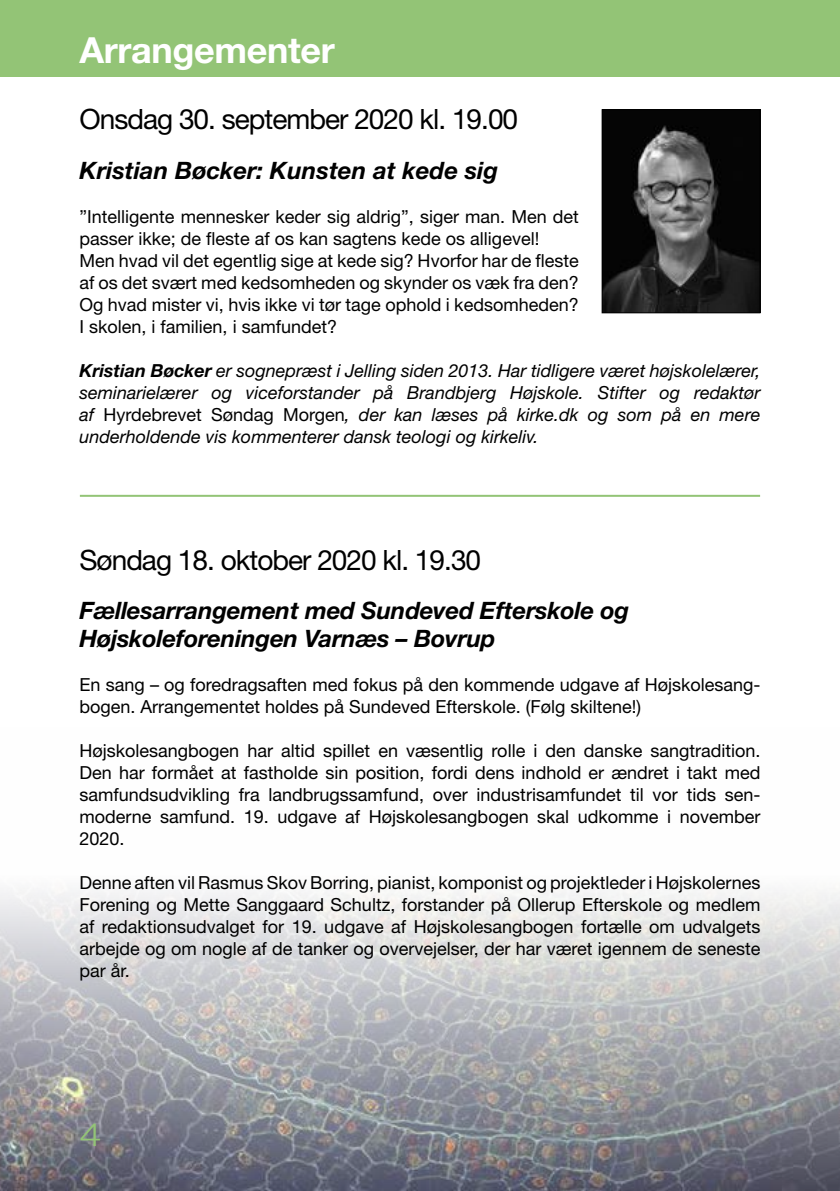
<style>
.page{position:relative;width:840px;height:1191px;background:#fff}
.page>*{position:absolute;margin:0;border:0;box-sizing:border-box;transform-origin:0 0}
.t1{font:700 36px "Helvetica Neue LT Std";letter-spacing:-.01em;color:#fff}
.t2{font:300 32px "Helvetica Neue LT Std";color:#93c476;scale:1.25 1}
.t3{font:28px "Helvetica Neue LT Std";letter-spacing:-.035em;color:#000}
.t4{font:italic 700 24px/28px "Helvetica Neue LT Std";letter-spacing:-.01em;color:#000}
.t5{font:18px/22px "Helvetica Neue LT Std";color:#000}
.t6{font:italic 18px/22px "Helvetica Neue LT Std";color:#000;text-align:justify}
.s1{font-weight:700}
.s2{font-style:normal}
</style>
<div class="page">
<img style="left:0;top:890px;width:839px;height:301px">
<div style="left:0;top:0;width:839px;height:77px;background:#93c476"></div>
<img style="left:603px;top:111px;width:155px;height:200px">
<div style="left:601px;top:109px;width:159px;height:204px;border:1px solid #000"></div>
<hr style="left:80px;top:495px;width:679px;height:2px;background:#93c476">
<h1 class="t1" style="left:79px;top:27px;width:256px">Arrangementer</h1>
<h3 class="t3" style="left:79px;top:102px;width:440px">Onsdag 30. september 2020 kl. 19.00</h3>
<h3 class="t4" style="left:79px;top:156px;width:420px">Kristian Bøcker: Kunsten at kede sig</h3>
<p class="t5" style="left:79px;top:205px;width:500px">”Intelligente mennesker keder sig aldrig”, siger man. Men det passer ikke; de fleste af os kan sagtens kede os alligevel!<br>Men hvad vil det egentlig sige at kede sig? Hvorfor har de fleste af os det svært med kedsomheden og skynder os væk fra den?<br>Og hvad mister vi, hvis ikke vi tør tage ophold i kedsomheden?<br>I skolen, i familien, i samfundet?</p>
<p class="t6" style="left:79px;top:359px;width:682px"><span class="s1">Kristian Bøcker</span> er sognepræst i Jelling siden 2013. Har tidligere været højskolelærer, seminarielærer og viceforstander på Brandbjerg Højskole. Stifter og redaktør af <span class="s2">Hyrdebrevet Søndag Morgen</span>, der kan læses på kirke.dk og som på en mere underholdende vis kommenterer dansk teologi og kirkeliv.</p>
<h3 class="t3" style="left:79px;top:543px;width:403px">Søndag 18. oktober 2020 kl. 19.30</h3>
<h3 class="t4" style="left:79px;top:595px;width:551px">Fællesarrangement med Sundeved Efterskole og<br>Højskoleforeningen Varnæs – Bovrup</h3>
<p class="t5" style="left:79px;top:673px;width:682px">En sang – og foredragsaften med fokus på den kommende udgave af Højskolesang&shy;bogen. Arrangementet holdes på Sundeved Efterskole. (Følg skiltene!)</p>
<p class="t5" style="left:79px;top:739px;width:682px;text-align:justify">Højskolesangbogen har altid spillet en væsentlig rolle i den danske sangtradition.<br>Den har formået at fastholde sin position, fordi dens indhold er ændret i takt med samfundsudvikling fra landbrugssamfund, over industrisamfundet til vor tids sen&shy;moderne samfund. 19. udgave af Højskolesangbogen skal udkomme i november 2020.</p>
<p class="t5" style="left:79px;top:871px;width:682px;text-align:justify">Denne aften vil Rasmus Skov Borring, pianist, komponist og projektleder i Højskolernes Forening og Mette Sanggaard Schultz, forstander på Ollerup Efterskole og medlem af redaktionsudvalget for 19. udgave af Højskolesangbogen fortælle om udvalgets arbejde og om nogle af de tanker og overvejelser, der har været igennem de seneste par år.</p>
<h2 class="t2" style="left:79px;top:1114px;width:19px">4</h2>
</div>
